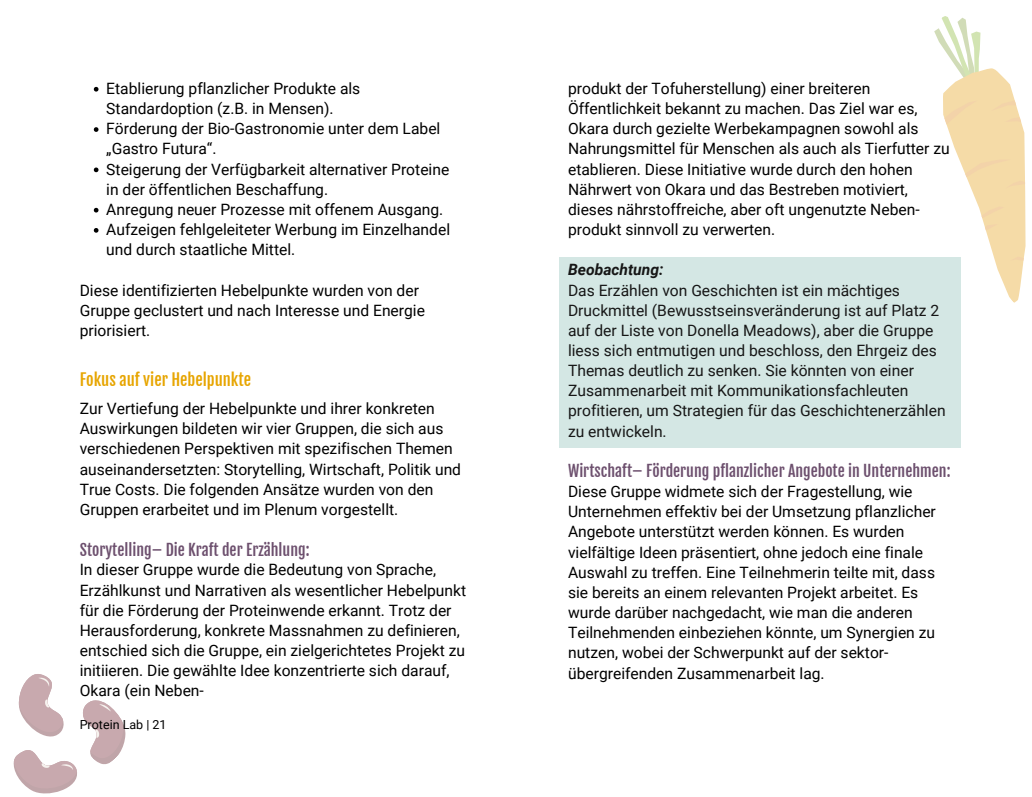
<style>
.page{position:relative;width:1032px;height:797px;background:#fff}
.page>*{position:absolute;margin:0;border:0;box-sizing:border-box;transform-origin:0 0}
.t1{font:16.25px "Fjalla One";color:#e7a500}
.t2{font:15.62px/20.1px "Roboto";color:#000}
.t3{font:15.62px/20.1px "Roboto";color:#161616}
.t4{font:15.62px "Fjalla One";color:#6d506e}
.t5{font:italic 700 15.62px "Roboto";color:#161616}
.t6{font:12.5px "Roboto";color:#000}
</style>
<div class="page">
<svg style="left:934px;top:16px;width:92px;height:309px"></svg>
<svg style="left:13px;top:674px;width:113px;height:120px"></svg>
<div style="left:558px;top:257px;width:402px;height:190px;background:#d4e7e4"></div>
<svg style="left:94px;top:87px;width:4px;height:5px"></svg>
<svg style="left:94px;top:127px;width:4px;height:5px"></svg>
<svg style="left:94px;top:168px;width:4px;height:4px"></svg>
<svg style="left:94px;top:208px;width:4px;height:5px"></svg>
<svg style="left:94px;top:228px;width:4px;height:5px"></svg>
<p class="t2" style="left:106px;top:79px;width:345px">Etablierung pflanzlicher Produkte als Standardoption (z.B. in Mensen).<br>Förderung der Bio-Gastronomie unter dem Label „Gastro Futura“.<br>Steigerung der Verfügbarkeit alternativer Proteine in der öffentlichen Beschaffung.<br>Anregung neuer Prozesse mit offenem Ausgang.<br>Aufzeigen fehlgeleiteter Werbung im Einzelhandel und durch staatliche Mittel.</p>
<p class="t2" style="left:80px;top:280px;width:347px">Diese identifizierten Hebelpunkte wurden von der<br>Gruppe geclustert und nach Interesse und Energie priorisiert.</p>
<p class="t1" style="left:80px;top:369px;width:173px">Fokus auf vier Hebelpunkte</p>
<p class="t2" style="left:80px;top:399px;width:383px">Zur Vertiefung der Hebelpunkte und ihrer konkreten Auswirkungen bildeten wir vier Gruppen, die sich aus verschiedenen Perspektiven mit spezifischen Themen auseinandersetzten: Storytelling, Wirtschaft, Politik und True Costs. Die folgenden Ansätze wurden von den Gruppen erarbeitet und im Plenum vorgestellt.</p>
<p class="t4" style="left:80px;top:540px;width:231px">Storytelling– Die Kraft der Erzählung:</p>
<p class="t2" style="left:80px;top:560px;width:388px">In dieser Gruppe wurde die Bedeutung von Sprache, Erzählkunst und Narrativen als wesentlicher Hebelpunkt für die Förderung der Proteinwende erkannt. Trotz der Herausforderung, konkrete Massnahmen zu definieren, entschied sich die Gruppe, ein zielgerichtetes Projekt zu initiieren. Die gewählte Idee konzentrierte sich darauf, Okara (ein Neben-</p>
<p class="t6" style="left:80px;top:717px;width:88px">Protein Lab | 21</p>
<p class="t2" style="left:568px;top:79px;width:383px">produkt der Tofuherstellung) einer breiteren Öffentlichkeit bekannt zu machen. Das Ziel war es, Okara durch gezielte Werbekampagnen sowohl als Nahrungsmittel für Menschen als auch als Tierfutter zu etablieren. Diese Initiative wurde durch den hohen Nährwert von Okara und das Bestreben motiviert, dieses nährstoffreiche, aber oft ungenutzte Neben&shy;produkt sinnvoll zu verwerten.</p>
<p class="t5" style="left:568px;top:261px;width:97px">Beobachtung:</p>
<p class="t3" style="left:568px;top:280px;width:379px">Das Erzählen von Geschichten ist ein mächtiges Druckmittel (Bewusstseinsveränderung ist auf Platz 2 auf der Liste von Donella Meadows), aber die Gruppe liess sich entmutigen und beschloss, den Ehrgeiz des Themas deutlich zu senken. Sie könnten von einer Zusammenarbeit mit Kommunikationsfachleuten profitieren, um Strategien für das Geschichtenerzählen zu entwickeln.</p>
<p class="t4" style="left:568px;top:462px;width:384px">Wirtschaft– Förderung pflanzlicher Angebote in Unternehmen:</p>
<p class="t2" style="left:568px;top:482px;width:369px">Diese Gruppe widmete sich der Fragestellung, wie Unternehmen effektiv bei der Umsetzung pflanzlicher Angebote unterstützt werden können. Es wurden vielfältige Ideen präsentiert, ohne jedoch eine finale Auswahl zu treffen. Eine Teilnehmerin teilte mit, dass sie bereits an einem relevanten Projekt arbeitet. Es wurde darüber nachgedacht, wie man die anderen Teilnehmenden einbeziehen könnte, um Synergien zu nutzen, wobei der Schwerpunkt auf der sektor&shy;übergreifenden Zusammenarbeit lag.</p>
</div>
